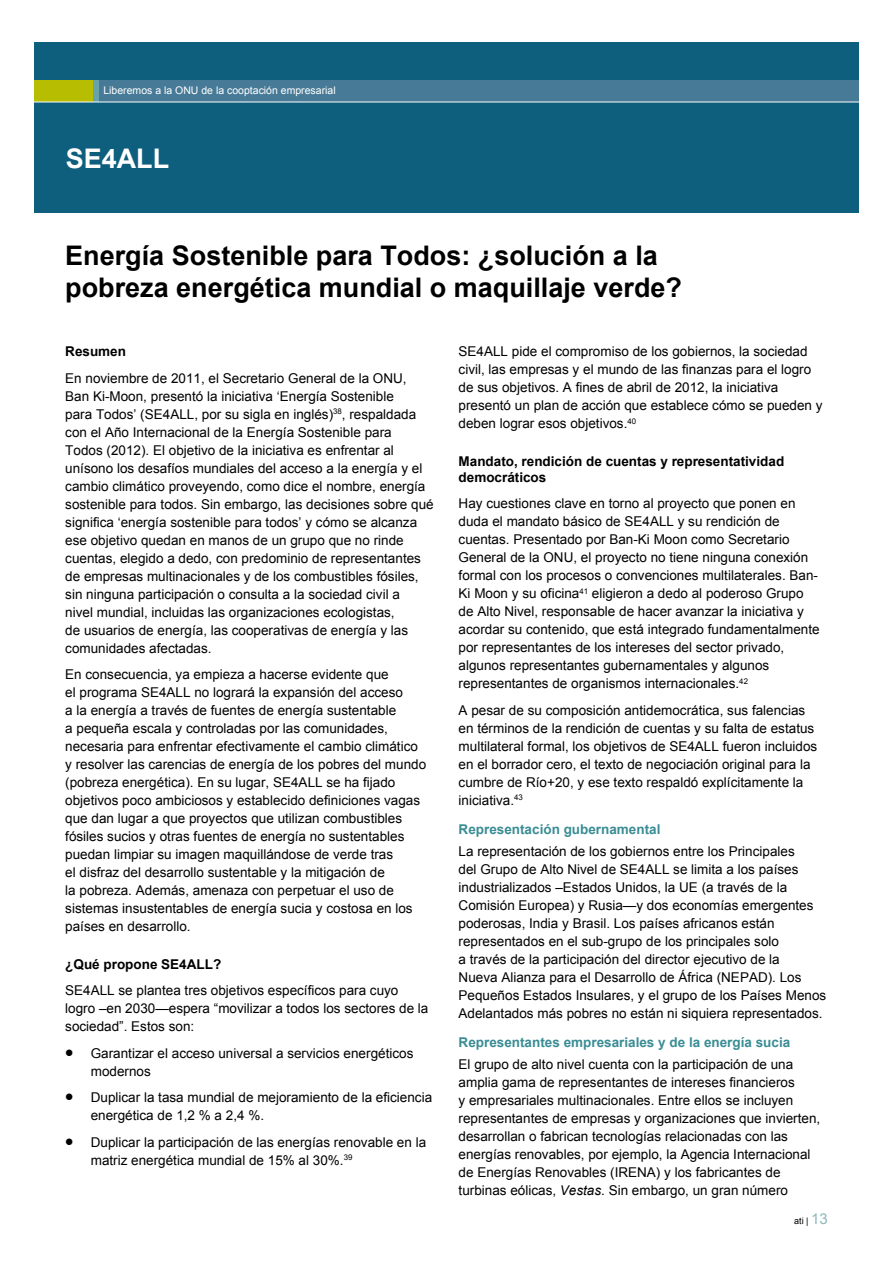
<style>
.page{position:relative;width:893px;height:1263px;background:#fff}
.page>*{position:absolute;margin:0;border:0;box-sizing:border-box;transform-origin:0 0}
.t1{font:700 27px/32.4px "Arial";color:#000}
.t2{font:700 27px "Arial";color:#fff}
.t3{font:13.5px/18px "Arial";color:#000}
.t4{font:700 13.5px/16.2px "Arial";color:#000}
.t5{font:700 13.5px "Arial";color:#3a8d94}
.t6{font:10.5px "Arial";color:#fff}
.t7{font:9px "Arial";color:#000}
.s1{font-style:italic}
.s2{font-size:15px;color:#8eb9bd}
</style>
<div class="page">
<div style="left:34px;top:43px;width:825px;height:170px;background:#0e5f7e"></div>
<div style="left:34px;top:81px;width:825px;height:21px;background:#477a97"></div>
<div style="left:34px;top:81px;width:64px;height:21px;background:#b7bd00"></div>
<div style="left:94px;top:81px;width:5px;height:21px;background:#67a3a8"></div>
<hr style="left:34px;top:102px;width:825px;height:1px;background:#fff">
<p class="t6" style="left:103px;top:84px;width:234px">Liberemos a la ONU de la cooptación empresarial</p>
<h1 class="t2" style="left:66px;top:141px;width:105px">SE4ALL</h1>
<h1 class="t1" style="left:65px;top:240px;width:618px">Energía Sostenible para Todos: ¿solución a la pobreza energética mundial o maquillaje verde?</h1>
<p class="t4" style="left:65px;top:344px;width:62px">Resumen</p>
<p class="t3" style="left:65px;top:369px;width:370px">En noviembre de 2011, el Secretario General de la ONU, Ban Ki-Moon, presentó la iniciativa ‘Energía Sostenible<br>para Todos’ (SE4ALL, por su sigla en inglés)<sup>38</sup>, respaldada con el Año Internacional de la Energía Sostenible para<br>Todos (2012). El objetivo de la iniciativa es enfrentar al unísono los desafíos mundiales del acceso a la energía y el cambio climático proveyendo, como dice el nombre, energía sostenible para todos. Sin embargo, las decisiones sobre qué significa ‘energía sostenible para todos’ y cómo se alcanza ese objetivo quedan en manos de un grupo que no rinde cuentas, elegido a dedo, con predominio de representantes de empresas multinacionales y de los combustibles fósiles, sin ninguna participación o consulta a la sociedad civil a<br>nivel mundial, incluidas las organizaciones ecologistas,<br>de usuarios de energía, las cooperativas de energía y las comunidades afectadas.</p>
<p class="t3" style="left:65px;top:665px;width:362px">En consecuencia, ya empieza a hacerse evidente que<br>el programa SE4ALL no logrará la expansión del acceso<br>a la energía a través de fuentes de energía sustentable<br>a pequeña escala y controladas por las comunidades, necesaria para enfrentar efectivamente el cambio climático y resolver las carencias de energía de los pobres del mundo (pobreza energética). En su lugar, SE4ALL se ha fijado objetivos poco ambiciosos y establecido definiciones vagas que dan lugar a que proyectos que utilizan combustibles fósiles sucios y otras fuentes de energía no sustentables puedan limpiar su imagen maquillándose de verde tras<br>el disfraz del desarrollo sustentable y la mitigación de<br>la pobreza. Además, amenaza con perpetuar el uso de sistemas insustentables de energía sucia y costosa en los países en desarrollo.</p>
<p class="t4" style="left:65px;top:956px;width:158px">¿Qué propone SE4ALL?</p>
<p class="t3" style="left:65px;top:981px;width:365px">SE4ALL se plantea tres objetivos específicos para cuyo logro –en 2030—espera “movilizar a todos los sectores de la sociedad”. Estos son:</p>
<p class="t3" style="left:91px;top:1044px;width:324px;text-indent:-26px">• Garantizar el acceso universal a servicios energéticos modernos</p>
<p class="t3" style="left:91px;top:1088px;width:343px;text-indent:-26px">• Duplicar la tasa mundial de mejoramiento de la eficiencia energética de 1,2 % a 2,4 %.</p>
<p class="t3" style="left:91px;top:1133px;width:337px;text-indent:-26px">• Duplicar la participación de las energías renovable en la matriz energética mundial de 15% al 30%.<sup>39</sup></p>
<p class="t3" style="left:459px;top:342px;width:365px">SE4ALL pide el compromiso de los gobiernos, la sociedad civil, las empresas y el mundo de las finanzas para el logro de sus objetivos. A fines de abril de 2012, la iniciativa presentó un plan de acción que establece cómo se pueden y deben lograr esos objetivos.<sup>40</sup></p>
<p class="t4" style="left:459px;top:453px;width:327px">Mandato, rendición de cuentas y representatividad democráticos</p>
<p class="t3" style="left:459px;top:495px;width:362px">Hay cuestiones clave en torno al proyecto que ponen en duda el mandato básico de SE4ALL y su rendición de cuentas. Presentado por Ban-Ki Moon como Secretario General de la ONU, el proyecto no tiene ninguna conexión formal con los procesos o convenciones multilaterales. Ban-Ki Moon y su oficina<sup>41</sup> eligieron a dedo al poderoso Grupo de Alto Nivel, responsable de hacer avanzar la iniciativa y acordar su contenido, que está integrado fundamentalmente por representantes de los intereses del sector privado, algunos representantes gubernamentales y algunos representantes de organismos internacionales.<sup>42</sup></p>
<p class="t3" style="left:459px;top:701px;width:360px">A pesar de su composición antidemocrática, sus falencias en términos de la rendición de cuentas y su falta de estatus multilateral formal, los objetivos de SE4ALL fueron incluidos en el borrador cero, el texto de negociación original para la cumbre de Río+20, y ese texto respaldó explícitamente la iniciativa.<sup>43</sup></p>
<p class="t5" style="left:459px;top:820px;width:203px">Representación gubernamental</p>
<p class="t3" style="left:459px;top:842px;width:369px">La representación de los gobiernos entre los Principales<br>del Grupo de Alto Nivel de SE4ALL se limita a los países industrializados –Estados Unidos, la UE (a través de la Comisión Europea) y Rusia—y dos economías emergentes poderosas, India y Brasil. Los países africanos están representados en el sub-grupo de los principales solo<br>a través de la participación del director ejecutivo de la<br>Nueva Alianza para el Desarrollo de África (NEPAD). Los Pequeños Estados Insulares, y el grupo de los Países Menos Adelantados más pobres no están ni siquiera representados.</p>
<p class="t5" style="left:459px;top:1033px;width:333px">Representantes empresariales y de la energía sucia</p>
<p class="t3" style="left:459px;top:1056px;width:363px">El grupo de alto nivel cuenta con la participación de una amplia gama de representantes de intereses financieros<br>y empresariales multinacionales. Entre ellos se incluyen representantes de empresas y organizaciones que invierten, desarrollan o fabrican tecnologías relacionadas con las energías renovables, por ejemplo, la Agencia Internacional de Energías Renovables (IRENA) y los fabricantes de turbinas eólicas, <span class="s1">Vestas</span>. Sin embargo, un gran número</p>
<p class="t7" style="left:794px;top:1215px;width:35px">ati | <span class="s2">13</span></p>
</div>
